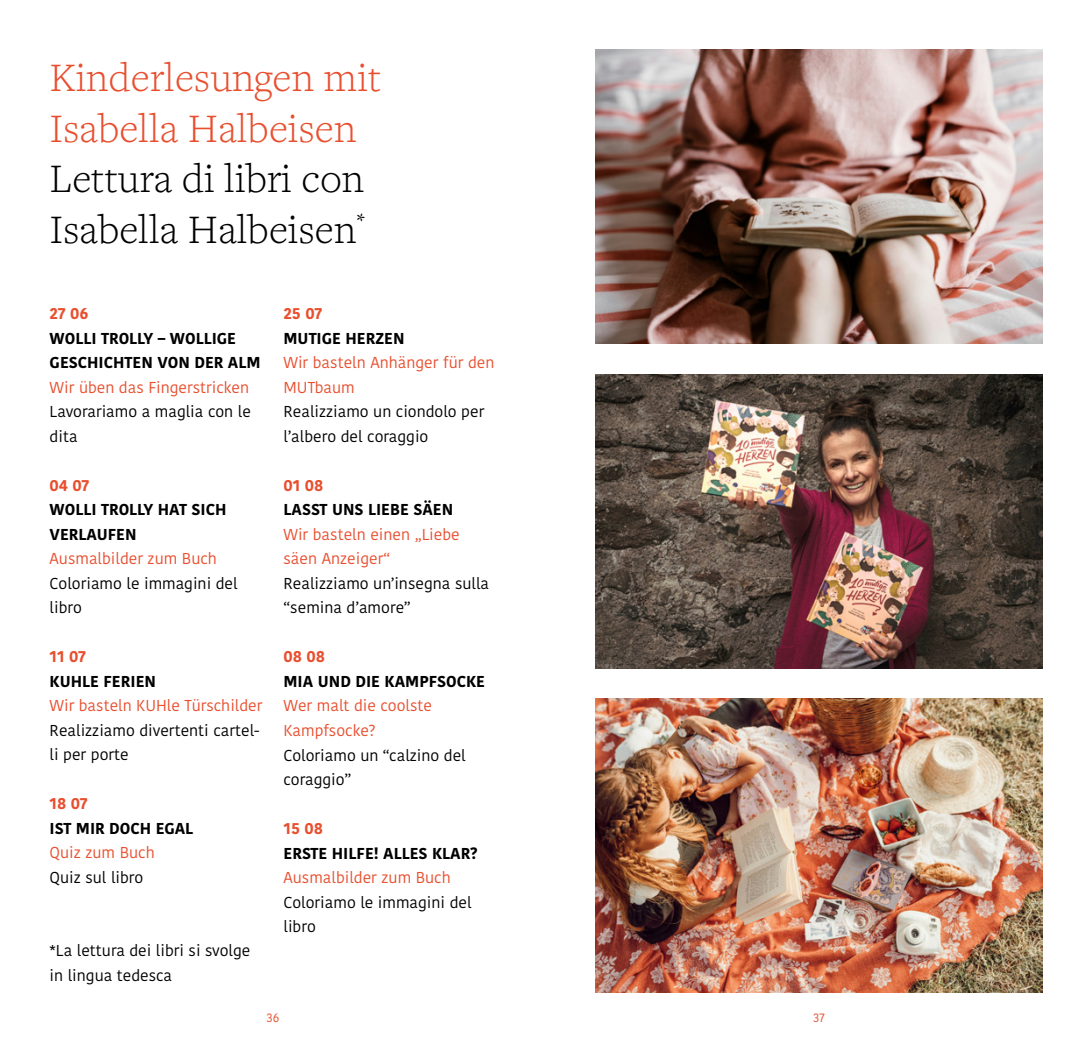
<style>
.page{position:relative;width:1092px;height:1042px;background:#fff}
.page>*{position:absolute;margin:0;border:0;box-sizing:border-box;transform-origin:0 0}
.t1{font:300 42px/50.4px "Freight Text Pro";color:#000}
.t2{font:300 42px/50.4px "Freight Text Pro";color:#e84f2f}
.t3{font:15.75px/24.5px "Kohinoor Devanagari";color:#000}
.t4{font:15.75px/24.5px "Kohinoor Devanagari";color:#e84f2f}
.t5{font:700 15.75px/24.5px "Kohinoor Devanagari";color:#000}
.t6{font:700 15.75px "Kohinoor Devanagari";color:#e84f2f}
.t7{font:12.25px "Kohinoor Devanagari";color:#e84f2f}
</style>
<div class="page">
<img style="left:595px;top:50px;width:447px;height:294px">
<img style="left:595px;top:375px;width:447px;height:294px">
<img style="left:595px;top:698px;width:447px;height:294px">
<h1 class="t2" style="left:50px;top:51px;width:333px">Kinderlesungen mit<br>Isabella Halbeisen</h1>
<h1 class="t1" style="left:50px;top:152px;width:317px">Lettura di libri con<br>Isabella Halbeisen<sup>*</sup></h1>
<p class="t6" style="left:50px;top:300px;width:40px">27 06</p>
<p class="t5" style="left:50px;top:326px;width:212px">WOLLI TROLLY – WOLLIGE<br>GESCHICHTEN VON DER ALM</p>
<p class="t4" style="left:50px;top:375px;width:201px">Wir üben das Fingerstricken</p>
<p class="t3" style="left:50px;top:399px;width:203px">Lavorariamo a maglia con le dita</p>
<p class="t6" style="left:50px;top:471px;width:41px">04 07</p>
<p class="t5" style="left:50px;top:497px;width:178px">WOLLI TROLLY HAT SICH<br>VERLAUFEN</p>
<p class="t4" style="left:50px;top:546px;width:169px">Ausmalbilder zum Buch</p>
<p class="t3" style="left:50px;top:571px;width:189px">Coloriamo le immagini del libro</p>
<p class="t6" style="left:50px;top:643px;width:38px">11 07</p>
<p class="t5" style="left:50px;top:669px;width:108px">KUHLE FERIEN</p>
<p class="t4" style="left:50px;top:694px;width:214px">Wir basteln KUHle Türschilder</p>
<p class="t3" style="left:50px;top:718px;width:211px">Realizziamo divertenti cartel&shy;li per porte</p>
<p class="t6" style="left:50px;top:790px;width:40px">18 07</p>
<p class="t5" style="left:50px;top:816px;width:145px">IST MIR DOCH EGAL</p>
<p class="t4" style="left:50px;top:841px;width:107px">Quiz zum Buch</p>
<p class="t3" style="left:50px;top:865px;width:95px">Quiz sul libro</p>
<p class="t3" style="left:50px;top:939px;width:202px">*La lettura dei libri si svolge in lingua tedesca</p>
<p class="t6" style="left:283px;top:300px;width:40px">25 07</p>
<p class="t5" style="left:283px;top:326px;width:123px">MUTIGE HERZEN</p>
<p class="t4" style="left:283px;top:351px;width:212px">Wir basteln Anhänger für den<br>MUTbaum</p>
<p class="t3" style="left:283px;top:400px;width:202px">Realizziamo un ciondolo per l’albero del coraggio</p>
<p class="t6" style="left:283px;top:471px;width:41px">01 08</p>
<p class="t5" style="left:283px;top:497px;width:171px">LASST UNS LIEBE SÄEN</p>
<p class="t4" style="left:283px;top:522px;width:178px">Wir basteln einen „Liebe säen Anzeiger“</p>
<p class="t3" style="left:283px;top:571px;width:207px">Realizziamo un’insegna sulla “semina d’amore”</p>
<p class="t6" style="left:283px;top:643px;width:43px">08 08</p>
<p class="t5" style="left:283px;top:669px;width:203px">MIA UND DIE KAMPFSOCKE</p>
<p class="t4" style="left:283px;top:694px;width:150px">Wer malt die coolste<br>Kampfsocke?</p>
<p class="t3" style="left:283px;top:743px;width:184px">Coloriamo un “calzino del coraggio”</p>
<p class="t6" style="left:283px;top:814px;width:41px">15 08</p>
<p class="t5" style="left:283px;top:840px;width:195px">ERSTE HILFE! ALLES KLAR?</p>
<p class="t4" style="left:283px;top:865px;width:169px">Ausmalbilder zum Buch</p>
<p class="t3" style="left:283px;top:890px;width:189px">Coloriamo le immagini del libro</p>
<p class="t7" style="left:266px;top:1010px;width:14px">36</p>
<p class="t7" style="left:813px;top:1010px;width:13px">37</p>
</div>
